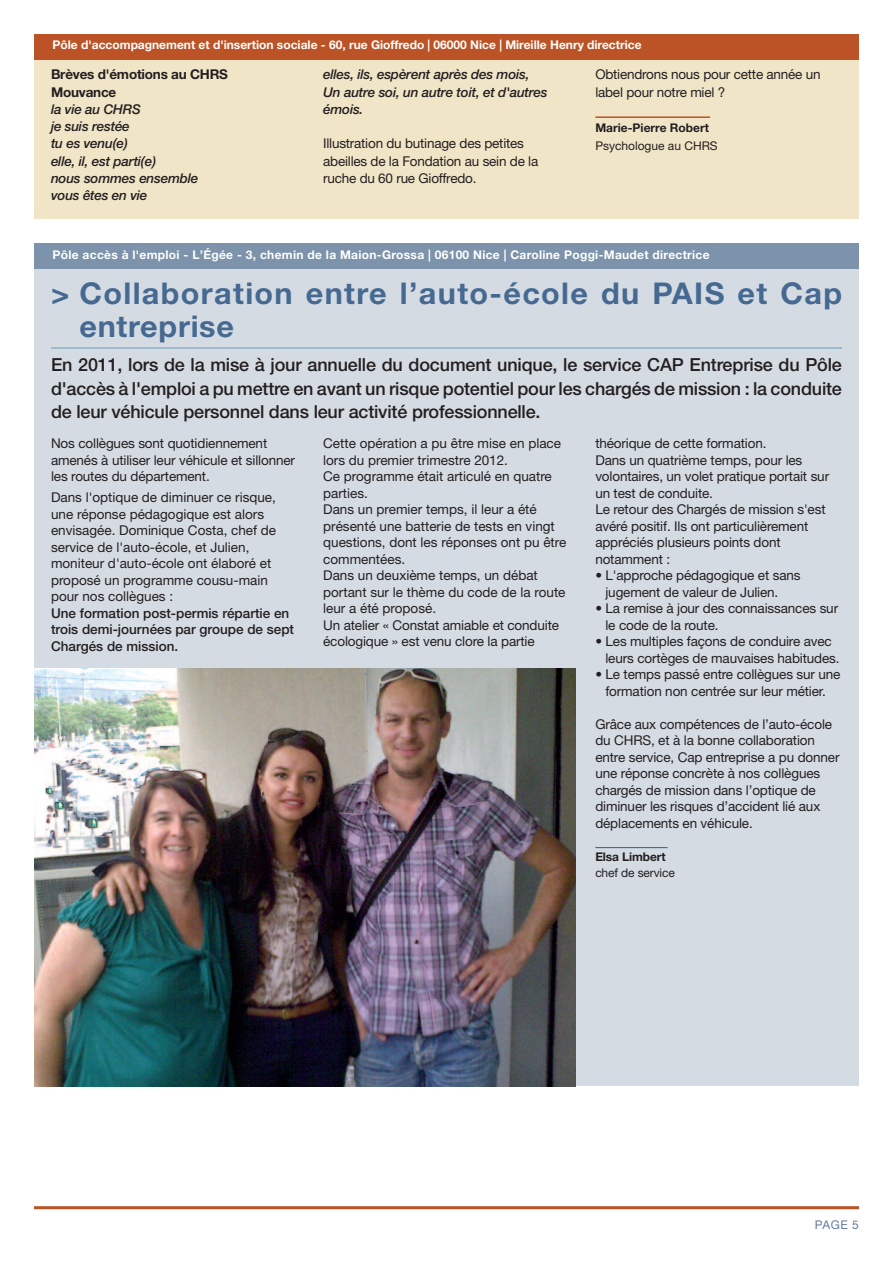
<style>
.page{position:relative;width:893px;height:1263px;background:#fff}
.page>*{position:absolute;margin:0;border:0;box-sizing:border-box;transform-origin:0 0}
.t1{font:700 30px/33px "Helvetica Neue";letter-spacing:.045em;color:#466992}
.t2{font:500 18px/23.2px "Helvetica Neue";letter-spacing:-.01em;color:#231f20;text-align:justify}
.t3{font:13.5px/16.5px "Helvetica Neue";letter-spacing:-.01em;color:#231f20}
.t4{font:italic 500 13.5px/17.2px "Helvetica Neue";letter-spacing:-.015em;color:#231f20}
.t5{font:500 13.5px/16.5px "Helvetica Neue";color:#231f20}
.t6{font:700 13.5px/17.2px "Helvetica Neue";letter-spacing:-.015em;color:#231f20}
.t7{font:700 12px "Helvetica Neue";letter-spacing:.025em;color:#fff}
.t8{font:700 12px "Helvetica Neue";color:#fff}
.t9{font:12px "Helvetica Neue";color:#231f20}
.t10{font:700 12px "Helvetica Neue";color:#231f20}
.t11{font:12px "Helvetica Neue";color:#677ba0}
</style>
<div class="page">
<div style="left:34px;top:34px;width:825px;height:184px;background:#f1e5c8"></div>
<div style="left:34px;top:34px;width:825px;height:26px;background:#bb5326"></div>
<hr style="left:595px;top:116px;width:115px;height:2px;background:#bb5326">
<div style="left:34px;top:243px;width:825px;height:843px;background:#d5dbe3"></div>
<div style="left:34px;top:243px;width:825px;height:26px;background:#7c93ab"></div>
<hr style="left:595px;top:847px;width:73px;height:1px;background:#466992">
<hr style="left:51px;top:347px;width:791px;height:2px;background:#8cb0c3">
<img style="left:34px;top:668px;width:541px;height:418px">
<hr style="left:34px;top:1206px;width:825px;height:3px;background:#bb5326">
<p class="t8" style="left:53px;top:41px;width:591px">Pôle d'accompagnement et d'insertion sociale - 60, rue Gioffredo | 06000 Nice | Mireille Henry directrice</p>
<p class="t4" style="left:323px;top:67px;width:226px">elles, ils, espèrent après des mois,<br>Un autre soi, un autre toit, et d'autres émois.</p>
<p class="t3" style="left:323px;top:136px;width:217px;line-height:17.2px">Illustration du butinage des petites abeilles de la Fondation au sein de la ruche du 60 rue Gioffredo.</p>
<p class="t6" style="left:51px;top:67px;width:179px">Brèves d'émotions au CHRS<br>Mouvance</p>
<p class="t4" style="left:51px;top:102px;width:149px">la vie au CHRS<br>je suis restée<br>tu es venu(e)<br>elle, il, est parti(e)<br>nous sommes ensemble vous êtes en vie</p>
<p class="t3" style="left:595px;top:67px;width:227px;line-height:17.2px">Obtiendrons nous pour cette année un label pour notre miel ?</p>
<p class="t10" style="left:595px;top:123px;width:115px">Marie-Pierre Robert</p>
<p class="t9" style="left:595px;top:141px;width:124px">Psychologue au CHRS</p>
<p class="t7" style="left:53px;top:250px;width:659px">Pôle accès à l'emploi - L’Égée - 3, chemin de la Maion-Grossa | 06100 Nice | Caroline Poggi-Maudet directrice</p>
<h1 class="t1" style="left:79px;top:280px;width:764px;text-indent:-28px">&gt; Collaboration entre l’auto-école du PAIS et Cap entreprise</h1>
<p class="t2" style="left:51px;top:355px;width:792px">En 2011, lors de la mise à jour annuelle du document unique, le service CAP Entreprise du Pôle d'accès à l'emploi a pu mettre en avant un risque potentiel pour les chargés de mission : la conduite de leur véhicule personnel dans leur activité professionnelle.</p>
<p class="t3" style="left:51px;top:437px;width:246px">Nos collègues sont quotidiennement amenés à utiliser leur véhicule et sillonner les routes du département.</p>
<p class="t3" style="left:51px;top:490px;width:227px">Dans l'optique de diminuer ce risque, une réponse pédagogique est alors envisagée. Dominique Costa, chef de service de l'auto-école, et Julien, moniteur d'auto-école ont élaboré et proposé un programme cousu-main pour nos collègues :</p>
<p class="t5" style="left:51px;top:606px;width:245px">Une formation post-permis répartie en trois demi-journées par groupe de sept<br>Chargés de mission.</p>
<p class="t3" style="left:323px;top:437px;width:245px">Cette opération a pu être mise en place lors du premier trimestre 2012.<br>Ce programme était articulé en quatre parties.<br>Dans un premier temps, il leur a été présenté une batterie de tests en vingt questions, dont les réponses ont pu être commentées.<br>Dans un deuxième temps, un débat portant sur le thème du code de la route leur a été proposé.<br>Un atelier « Constat amiable et conduite écologique » est venu clore la partie</p>
<p class="t3" style="left:595px;top:437px;width:235px">théorique de cette formation.<br>Dans un quatrième temps, pour les volontaires, un volet pratique portait sur un test de conduite.<br>Le retour des Chargés de mission s'est avéré positif. Ils ont particulièrement appréciés plusieurs points dont notamment :</p>
<p class="t3" style="left:605px;top:569px;width:197px;text-indent:-10px">• L'approche pédagogique et sans jugement de valeur de Julien.</p>
<p class="t3" style="left:605px;top:602px;width:234px;text-indent:-10px">• La remise à jour des connaissances sur le code de la route.</p>
<p class="t3" style="left:605px;top:635px;width:236px;text-indent:-10px">• Les multiples façons de conduire avec leurs cortèges de mauvaises habitudes.</p>
<p class="t3" style="left:595px;top:668px;width:247px;text-align:center">• Le temps passé entre collègues sur une formation non centrée sur leur métier.</p>
<p class="t3" style="left:595px;top:717px;width:246px">Grâce aux compétences de l’auto-école du CHRS, et à la bonne collaboration entre service, Cap entreprise a pu donner une réponse concrète à nos collègues chargés de mission dans l’optique de diminuer les risques d’accident lié aux déplacements en véhicule.</p>
<p class="t10" style="left:595px;top:852px;width:72px">Elsa Limbert</p>
<p class="t9" style="left:595px;top:869px;width:81px">chef de service</p>
<p class="t11" style="left:815px;top:1220px;width:46px">PAGE 5</p>
</div>
